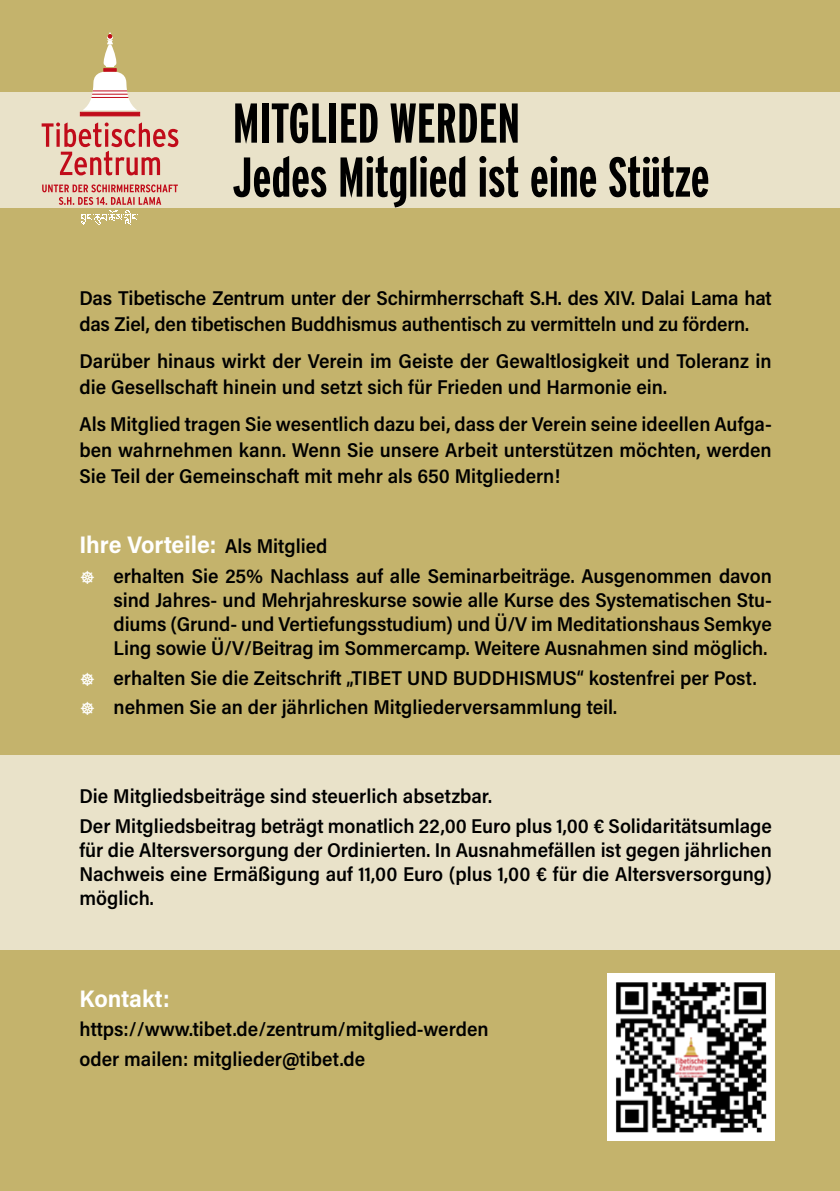
<style>
.page{position:relative;width:840px;height:1191px;background:#fff}
.page>*{position:absolute;margin:0;border:0;box-sizing:border-box;transform-origin:0 0}
.t1{font:700 56px/54px "Interstate Compressed";color:#000}
.t2{font:700 24px "Acumin Pro Semi Cond";color:#fff}
.t3{font:600 20px/24px "Acumin Pro Semi Cond";color:#000}
.s1{font-weight:600;font-size:20px;color:#000}
</style>
<div class="page">
<div style="left:0;top:0;width:839px;height:1191px;background:#c4b36c"></div>
<div style="left:0;top:93px;width:839px;height:857px;background:#e9e2c9"></div>
<div style="left:0;top:208px;width:839px;height:546px;background:#c4b36c"></div>
<div style="left:80px;top:112px;width:60px;height:4px;border:1px solid #c10c1a"></div>
<svg style="left:82px;top:32px;width:55px;height:78px"></svg>
<hr style="left:90px;top:97px;width:40px;height:1px;background:#c10c1a">
<hr style="left:91px;top:94px;width:37px;height:1px;background:#c10c1a">
<hr style="left:92px;top:91px;width:36px;height:1px;background:#c10c1a">
<svg style="left:103px;top:68px;width:14px;height:4px"></svg>
<svg style="left:42px;top:122px;width:136px;height:53px"></svg>
<svg style="left:42px;top:184px;width:136px;height:21px"></svg>
<img style="left:81px;top:210px;width:57px;height:15px">
<img style="left:607px;top:973px;width:167px;height:167px">
<h1 class="t1" style="left:232px;top:96px;width:478px">MITGLIED WERDEN<br>Jedes Mitglied ist eine Stütze</h1>
<p class="t3" style="left:79px;top:284px;width:693px;line-height:26px">Das Tibetische Zentrum unter der Schirmherrschaft S.H. des XIV. Dalai Lama hat das Ziel, den tibetischen Buddhismus authentisch zu vermitteln und zu fördern.</p>
<p class="t3" style="left:79px;top:347px;width:693px;line-height:26px">Darüber hinaus wirkt der Verein im Geiste der Gewaltlosigkeit und Toleranz in die Gesellschaft hinein und setzt sich für Frieden und Harmonie ein.</p>
<p class="t3" style="left:79px;top:410px;width:693px;line-height:26px;text-align:justify">Als Mitglied tragen Sie wesentlich dazu bei, dass der Verein seine ideellen Aufga&shy;ben wahrnehmen kann. Wenn Sie unsere Arbeit unterstützen möchten, werden Sie Teil der Gemeinschaft mit mehr als 650 Mitgliedern!</p>
<p class="t2" style="left:79px;top:528px;width:249px">Ihre Vorteile: <span class="s1">Als Mitglied</span></p>
<p class="t3" style="left:113px;top:563px;width:659px;text-align:justify">erhalten Sie 25% Nachlass auf alle Seminarbeiträge. Ausgenommen davon sind Jahres- und Mehrjahreskurse sowie alle Kurse des Systematischen Stu&shy;diums (Grund- und Vertiefungsstudium) und Ü/V im Meditationshaus Semkye Ling sowie Ü/V/Beitrag im Sommercamp. Weitere Ausnahmen sind möglich.</p>
<p class="t3" style="left:113px;top:662px;width:644px;line-height:29.6px">erhalten Sie die Zeitschrift „TIBET UND BUDDHISMUS“ kostenfrei per Post. nehmen Sie an der jährlichen Mitgliederversammlung teil.</p>
<p class="t3" style="left:79px;top:780px;width:693px;line-height:29.6px">Die Mitgliedsbeiträge sind steuerlich absetzbar.<br>Der Mitgliedsbeitrag beträgt monatlich 22,00 Euro plus 1,00 € Solidaritätsumlage</p>
<p class="t3" style="left:79px;top:837px;width:693px;text-align:justify">für die Altersversorgung der Ordinierten. In Ausnahmefällen ist gegen jährlichen Nachweis eine Ermäßigung auf 11,00 Euro (plus 1,00 € für die Altersversorgung) möglich.</p>
<p class="t2" style="left:79px;top:981px;width:92px">Kontakt:</p>
<p class="t3" style="left:79px;top:1013px;width:410px;line-height:29.6px">https://www.tibet.de/zentrum/mitglied-werden oder mailen: mitglieder@tibet.de</p>
</div>
